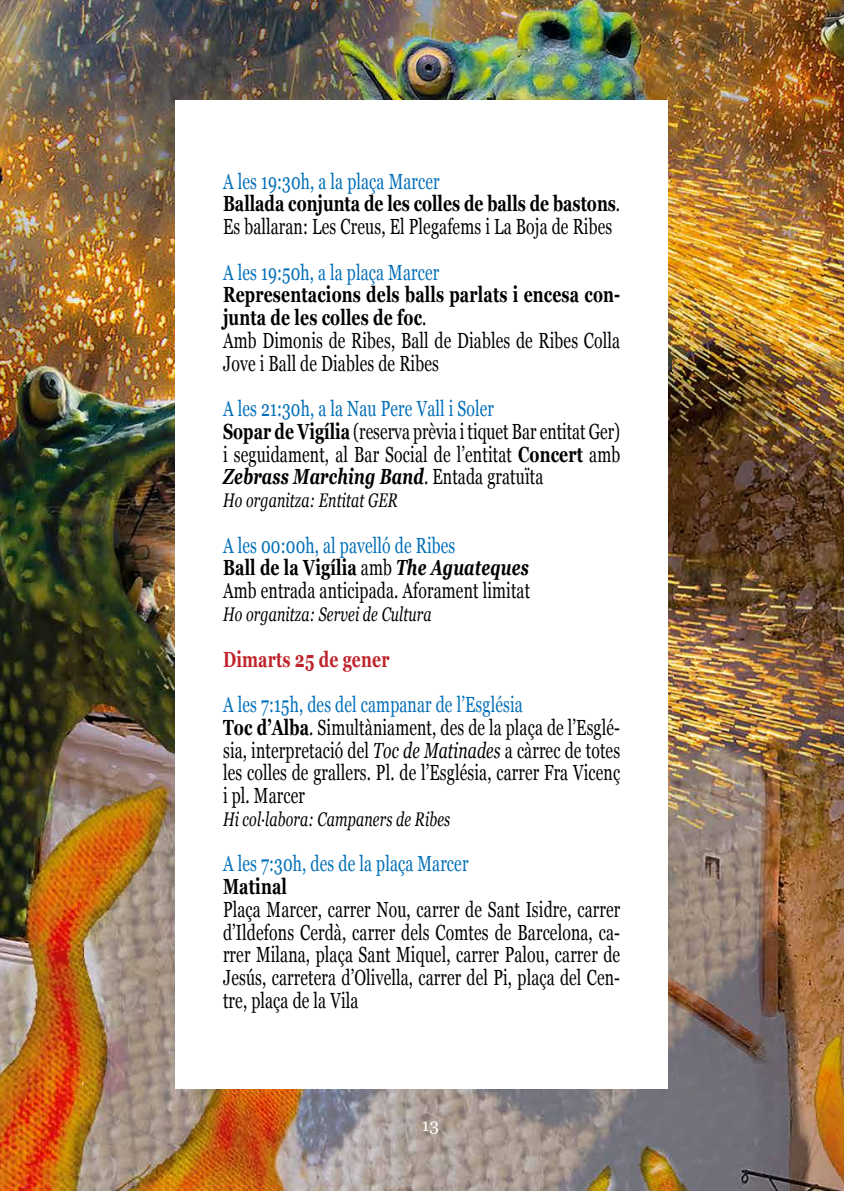
<style>
.page{position:relative;width:844px;height:1191px;background:#fff}
.page>*{position:absolute;margin:0;border:0;box-sizing:border-box;transform-origin:0 0}
.t1{font:21.88px/22.8px "Georgia";letter-spacing:.01em;color:#000;scale:.72 1}
.t2{font:21.88px "Georgia";letter-spacing:.01em;color:#006fb8;scale:.72 1}
.t3{font:700 21.88px "Georgia";letter-spacing:.01em;color:#bf242c;scale:.72 1}
.t4{font:700 21.88px "Georgia";letter-spacing:.01em;color:#000;scale:.72 1}
.t5{font:italic 19.6px "Georgia";letter-spacing:.01em;color:#000;scale:.72 1}
.t6{font:17.5px "Georgia";color:#fff}
.s1{color:#006fb8}
.s2{font-weight:700}
.s3{font-weight:700;font-style:italic}
.s4{font-style:italic}
</style>
<div class="page">
<img style="left:0;top:0;width:843px;height:1191px">
<div style="left:175px;top:100px;width:493px;height:989px;background:#fff"></div>
<p class="t1" style="left:223px;top:169px;width:553px"><span class="s1">A les 19:30h, a la plaça Marcer<br></span><span class="s2">Ballada conjunta de les colles de balls de bastons</span>.<br>Es ballaran: Les Creus, El Plegafems i La Boja de Ribes</p>
<p class="t2" style="left:223px;top:256px;width:302px">A les 19:50h, a la plaça Marcer</p>
<p class="t1" style="left:223px;top:282px;width:553px"><span class="s2">Representacions dels balls parlats i encesa con&shy;junta de les colles de foc</span>.<br>Amb Dimonis de Ribes, Ball de Diables de Ribes Colla Jove i Ball de Diables de Ribes</p>
<p class="t1" style="left:223px;top:396px;width:553px"><span class="s1">A les 21:30h, a la Nau Pere Vall i Soler<br></span><span class="s2">Sopar de Vigília</span> (reserva prèvia i tiquet Bar entitat Ger) i seguidament, al Bar Social de l’entitat <span class="s2">Concert</span> amb <span class="s3">Zebrass Marching Band</span>. Entada gratuïta</p>
<p class="t5" style="left:223px;top:486px;width:244px">Ho organitza: Entitat GER</p>
<p class="t1" style="left:223px;top:533px;width:428px"><span class="s1">A les 00:00h, al pavelló de Ribes<br></span><span class="s2">Ball de la Vigília</span> amb <span class="s3">The Aguateques<br></span>Amb entrada anticipada. Aforament limitat</p>
<p class="t5" style="left:223px;top:600px;width:291px">Ho organitza: Servei de Cultura</p>
<p class="t3" style="left:223px;top:642px;width:233px">Dimarts 25 de gener</p>
<p class="t1" style="left:223px;top:692px;width:553px"><span class="s1">A les 7:15h, des del campanar de l’Església<br></span><span class="s2">Toc d’Alba</span>. Simultàniament, des de la plaça de l’Esglé&shy;sia, interpretació del <span class="s4">Toc de Matinades</span> a càrrec de totes les colles de grallers. Pl. de l’Església, carrer Fra Vicenç i pl. Marcer</p>
<p class="t5" style="left:223px;top:804px;width:317px">Hi col·labora: Campaners de Ribes</p>
<p class="t2" style="left:223px;top:848px;width:342px">A les 7:30h, des de la plaça Marcer</p>
<p class="t4" style="left:223px;top:870px;width:90px">Matinal</p>
<p class="t1" style="left:223px;top:897px;width:553px;text-align:justify">Plaça Marcer, carrer Nou, carrer de Sant Isidre, carrer d’Ildefons Cerdà, carrer dels Comtes de Barcelona, ca&shy;rrer Milana, plaça Sant Miquel, carrer Palou, carrer de Jesús, carretera d’Olivella, carrer del Pi, plaça del Cen&shy;tre, plaça de la Vila</p>
<p class="t6" style="left:422px;top:1112px;width:19px">13</p>
</div>
